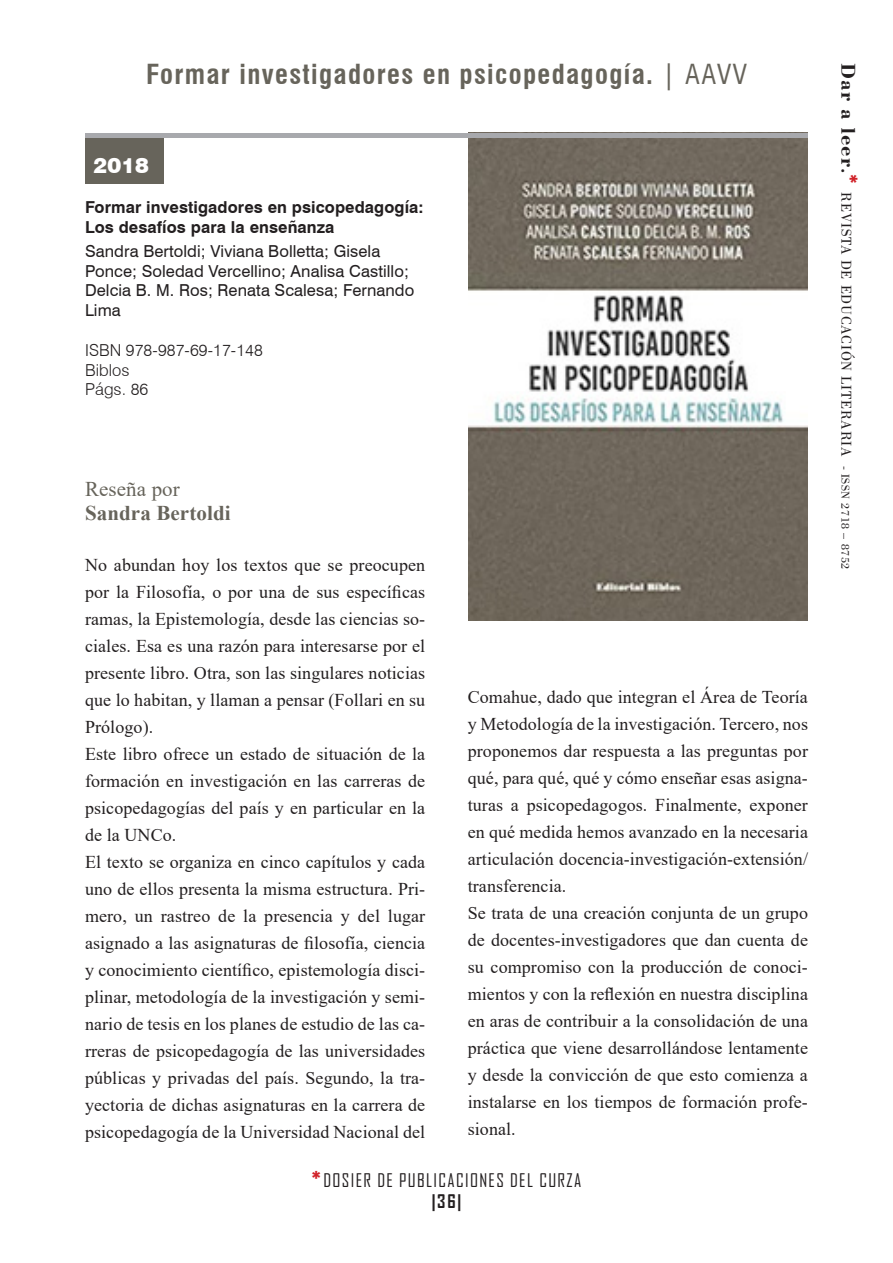
<style>
.page{position:relative;width:893px;height:1263px;background:#fff}
.page>*{position:absolute;margin:0;border:0;box-sizing:border-box;transform-origin:0 0}
.t1{font:700 condensed 27px "Swiss 721 BT";letter-spacing:.05em;color:#67645b}
.t2{font:700 21px "Times New Roman";letter-spacing:.005em;color:#67645b}
.t3{font:21px "Times New Roman";letter-spacing:.005em;color:#67645b}
.t4{font:900 21px "Swiss 721 BT";color:#fff}
.t5{font:18px/27px "Times New Roman";letter-spacing:.005em;color:#231f20;text-align:justify}
.t6{font:18px/21.6px "Agency FB";letter-spacing:.075em;color:#231f20;text-align:center}
.t7{font:16.5px/19.8px "Swiss 721 BT";letter-spacing:.005em;color:#231f20}
.t8{font:700 16.5px/19.8px "Swiss 721 BT";letter-spacing:.005em;color:#231f20}
.t9{font:300 16.5px "Swiss 721 BT";letter-spacing:.005em;color:#231f20}
.t10{font:15px "Bodoni BT";letter-spacing:.05em;color:#231f20}
.s1{font-weight:400}
.s2{font-weight:700;font-size:21px;color:#d1232a}
.s3{font-weight:700}
.s4{font-weight:700;font-size:21px}
.s5{font-weight:700;font-size:18px}
.s6{font-family:"Agency FB";font-weight:700;font-size:21px;color:#d1232a}
.s7{font-size:12px}
</style>
<div class="page">
<div style="left:85px;top:138px;width:79px;height:46px;background:#67645b"></div>
<img style="left:469px;top:138px;width:339px;height:483px">
<div style="left:85px;top:133px;width:723px;height:5px;background:#a8a9ad"></div>
<p class="t1" style="left:146px;top:58px;width:602px">Formar investigadores en psicopedagogía. <span class="s1">| AAVV</span></p>
<p class="t4" style="left:94px;top:153px;width:57px">2018</p>
<p class="t8" style="left:85px;top:197px;width:340px">Formar investigadores en psicopedagogía:<br>Los desafíos para la enseñanza</p>
<p class="t7" style="left:85px;top:240px;width:331px">Sandra Bertoldi; Viviana Bolletta; Gisela Ponce; Soledad Vercellino; Analisa Castillo; Delcia B. M. Ros; Renata Scalesa; Fernando Lima</p>
<p class="t9" style="left:85px;top:340px;width:179px">ISBN 978-987-69-17-148</p>
<p class="t9" style="left:85px;top:360px;width:46px">Biblos</p>
<p class="t9" style="left:85px;top:379px;width:65px">Págs. 86</p>
<p class="t3" style="left:85px;top:474px;width:96px">Reseña por</p>
<p class="t2" style="left:85px;top:498px;width:147px">Sandra Bertoldi</p>
<p class="t5" style="left:85px;top:551px;width:342px">No abundan hoy los textos que se preocupen por la Filosofía, o por una de sus específicas ramas, la Epistemología, desde las ciencias so&shy;ciales. Esa es una razón para interesarse por el presente libro. Otra, son las singulares noticias que lo habitan, y llaman a pensar (Follari en su Prólogo).</p>
<p class="t5" style="left:85px;top:740px;width:342px">Este libro ofrece un estado de situación de la formación en investigación en las carreras de psicopedagogías del país y en particular en la de la UNCo.</p>
<p class="t5" style="left:85px;top:848px;width:342px">El texto se organiza en cinco capítulos y cada uno de ellos presenta la misma estructura. Pri&shy;mero, un rastreo de la presencia y del lugar asignado a las asignaturas de filosofía, ciencia y conocimiento científico, epistemología disci&shy;plinar, metodología de la investigación y semi&shy;nario de tesis en los planes de estudio de las ca&shy;rreras de psicopedagogía de las universidades públicas y privadas del país. Segundo, la tra&shy;yectoria de dichas asignaturas en la carrera de psicopedagogía de la Universidad Nacional del</p>
<p class="t5" style="left:468px;top:683px;width:342px">Comahue, dado que integran el Área de Teoría y Metodología de la investigación. Tercero, nos proponemos dar respuesta a las preguntas por qué, para qué, qué y cómo enseñar esas asigna&shy;turas a psicopedagogos. Finalmente, exponer en qué medida hemos avanzado en la necesaria articulación docencia-investigación-extensión/ transferencia.</p>
<p class="t5" style="left:468px;top:899px;width:342px">Se trata de una creación conjunta de un grupo de docentes-investigadores que dan cuenta de su compromiso con la producción de conoci&shy;mientos y con la reflexión en nuestra disciplina en aras de contribuir a la consolidación de una práctica que viene desarrollándose lentamente y desde la convicción de que esto comienza a instalarse en los tiempos de formación profe&shy;sional.</p>
<p class="t6" style="left:312px;top:1169px;width:271px"><span class="s2">*</span>DOSIER DE PUBLICACIONES DEL CURZA <span class="s3">|36|</span></p>
<p class="t10" style="left:856px;top:63px;width:508px;rotate:90deg"><span class="s4">Dar a leer</span><span class="s5">.</span><span class="s6">*</span> REVISTA DE EDUCACIÓN LITERARIA <span class="s7">- ISSN 2718 – 8752</span></p>
</div>
